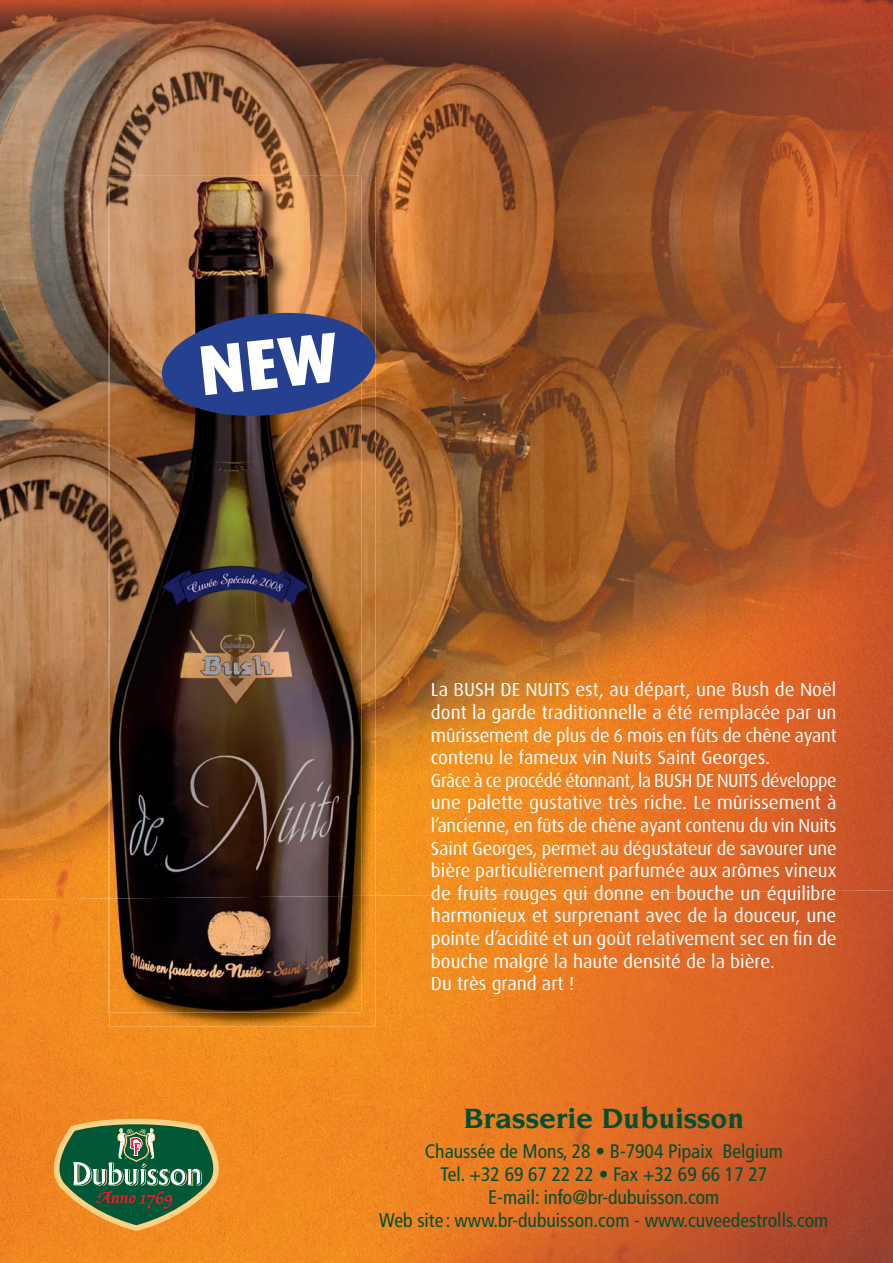
<style>
.page{position:relative;width:893px;height:1263px;background:#fff}
.page>*{position:absolute;margin:0;border:0;box-sizing:border-box;transform-origin:0 0}
.t1{font:700 30.3px "Novarese";color:#00502f}
.t2{font:condensed 19.65px/23.1px "Frutiger";color:#00502f;text-align:center}
.t3{font:18.9px/22.6px "Dax";color:#fff}
</style>
<div class="page">
<img style="left:0;top:900px;width:893px;height:363px">
<svg style="left:54px;top:1119px;width:165px;height:112px;background:#737f4a"></svg>
<img style="left:0;top:0;width:580px;height:210px">
<img style="left:580px;top:0;width:313px;height:900px">
<img style="left:0;top:210px;width:108px;height:690px">
<img style="left:376px;top:210px;width:205px;height:690px">
<img style="left:110px;top:896px;width:266px;height:131px">
<img style="left:361px;top:177px;width:15px;height:719px">
<img style="left:108px;top:228px;width:2px;height:784px">
<img style="left:108px;top:176px;width:253px;height:52px">
<img style="left:110px;top:898px;width:251px;height:114px">
<img style="left:110px;top:177px;width:251px;height:721px">
<svg style="left:159px;top:308px;width:219px;height:113px;background:#464770"></svg>
<p class="t3" style="left:431px;top:679px;width:407px">La BUSH DE NUITS est, au départ, une Bush de Noël dont la garde traditionnelle a été remplacée par un mûrissement de plus de 6 mois en fûts de chêne ayant contenu le fameux vin Nuits Saint Georges.<br>Grâce à ce procédé étonnant, la BUSH DE NUITS développe une palette gustative très riche. Le mûrissement à l’ancienne, en fûts de chêne ayant contenu du vin Nuits Saint Georges, permet au dégustateur de savourer une bière particulièrement parfumée aux arômes vineux de fruits rouges qui donne en bouche un équilibre harmonieux et surprenant avec de la douceur, une pointe d’acidité et un goût relativement sec en fin de bouche malgré la haute densité de la bière.<br>Du très grand art !</p>
<h1 class="t1" style="left:463px;top:1105px;width:282px">Brasserie Dubuisson</h1>
<p class="t2" style="left:379px;top:1141px;width:451px">Chaussée de Mons, 28 • B-7904 Pipaix Belgium<br>Tel. +32 69 67 22 22 • Fax +32 69 66 17 27<br>E-mail: info@br-dubuisson.com<br>Web site : www.br-dubuisson.com - www.cuveedestrolls.com</p>
</div>
